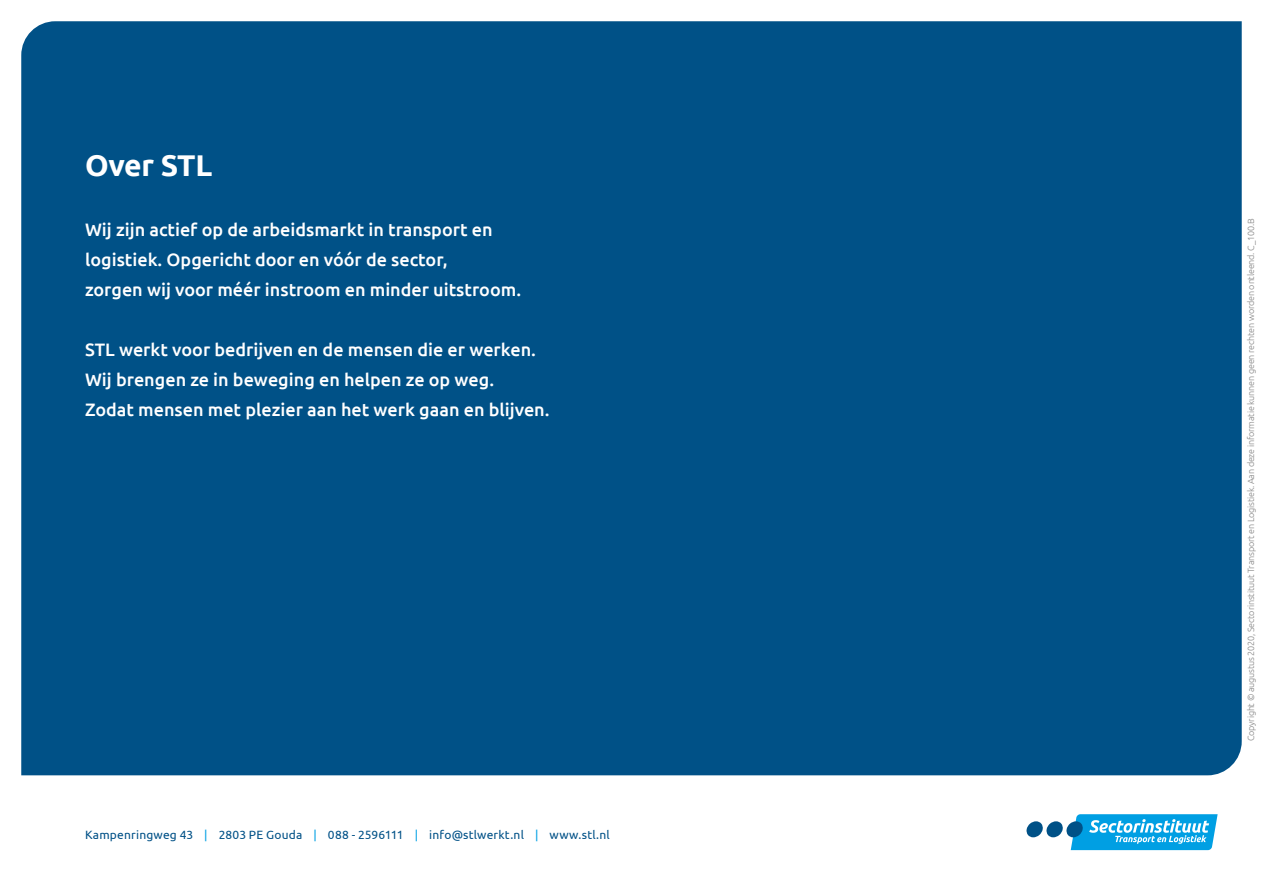
<style>
.page{position:relative;width:1263px;height:893px;background:#fff}
.page>*{position:absolute;margin:0;border:0;box-sizing:border-box;transform-origin:0 0}
.t1{font:700 30px "Ubuntu";letter-spacing:-.01em;color:#fff}
.t2{font:500 18px/30px "Ubuntu";color:#fff}
.t3{font:12px "Ubuntu";letter-spacing:.015em;color:#005187}
.t4{font:300 9px "Ubuntu";letter-spacing:-.02em;color:#878787}
.s1{color:#009fe3}
</style>
<div class="page">
<svg style="left:1026px;top:814px;width:191px;height:36px"></svg>
<div style="left:21px;top:21px;width:1221px;height:754px;background:#005187"></div>
<h1 class="t1" style="left:85px;top:147px;width:129px">Over STL</h1>
<p class="t2" style="left:85px;top:214px;width:438px">Wij zijn actief op de arbeidsmarkt in transport en logistiek. Opgericht door en vóór de sector,<br>zorgen wij voor méér instroom en minder uitstroom.</p>
<p class="t2" style="left:85px;top:334px;width:466px">STL werkt voor bedrijven en de mensen die er werken.<br>Wij brengen ze in beweging en helpen ze op weg.<br>Zodat mensen met plezier aan het werk gaan en blijven.</p>
<p class="t3" style="left:85px;top:827px;width:526px">Kampenringweg 43 <span class="s1">|</span> 2803 PE Gouda <span class="s1">|</span> 088 - 2596111 <span class="s1">|</span> info@stlwerkt.nl <span class="s1">|</span> www.stl.nl</p>
<p class="t4" style="left:1245px;top:741px;width:524px;rotate:-90deg">Copyright © augustus 2020, Sectorinstituut Transport en Logistiek. Aan deze informatie kunnen geen rechten worden ontleend. C_100.B</p>
</div>
